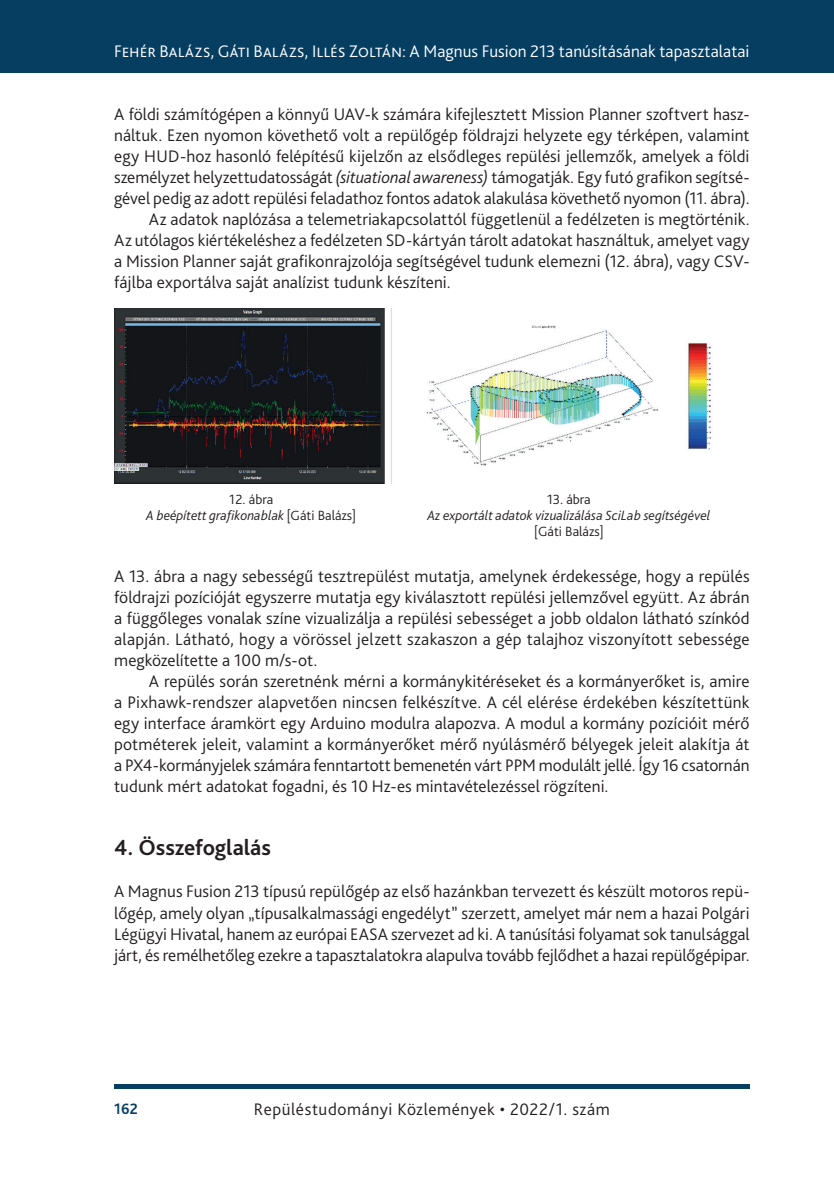
<style>
.page{position:relative;width:834px;height:1181px;background:#fff}
.page>*{position:absolute;margin:0;border:0;box-sizing:border-box;transform-origin:0 0}
._1_1__Head_bold_13{font:700 22.75px "Bliss Pro";letter-spacing:-.005em;color:#231f20}
._2__Body_1st_paragra{font:300 17.5px/21px "Bliss Pro";color:#231f20;text-align:justify}
._1__Body{font:300 17.5px/21px "Bliss Pro";color:#231f20;text-align:justify}
.t1{font:300 17.5px "Bliss Pro";letter-spacing:.005em;color:#fff}
._1__Body-2{font:300 17.5px "Bliss Pro";letter-spacing:.03em;color:#231f20}
.t2{font:700 15.75px "Bliss Pro";color:#063e62;scale:.95 1}
.Ábra__képalárás{font:italic 300 14px/15.8px "Bliss Pro";color:#231f20;text-align:center}
.Ábra_címe{font:300 14px "Bliss Pro";color:#231f20}
.s1{font-style:italic}
.s2{font-style:normal}
</style>
<div class="page">
<div style="left:0;top:0;width:833px;height:73px;background:#063e62"></div>
<hr style="left:833px;top:0;width:1px;height:73px;background:#063e62">
<div style="left:114px;top:1084px;width:635px;height:5px;background:#063e62"></div>
<img style="left:114px;top:308px;width:597px;height:175px">
<p class="t1" style="left:114px;top:41px;width:636px">Fehér Balázs, Gáti Balázs, Illés Zoltán: A Magnus Fusion 213 tanúsításának tapasztalatai</p>
<p class="_2__Body_1st_paragra" style="left:114px;top:103px;width:637px">A földi számítógépen a könnyű UAV-k számára kifejlesztett Mission Planner szoftvert hasz&shy;náltuk. Ezen nyomon követhető volt a repülőgép földrajzi helyzete egy térképen, valamint egy HUD-hoz hasonló felépítésű kijelzőn az elsődleges repülési jellemzők, amelyek a földi személyzet helyzettudatosságát <span class="s1">(situational awareness)</span> támogatják. Egy futó grafikon segítsé&shy;gével pedig az adott repülési feladathoz fontos adatok alakulása követhető nyomon (11. ábra).</p>
<p class="_1__Body" style="left:114px;top:208px;width:636px;text-indent:35px">Az adatok naplózása a telemetriakapcsolattól függetlenül a fedélzeten is megtörténik.<br>Az utólagos kiértékeléshez a fedélzeten SD-kártyán tárolt adatokat használtuk, amelyet vagy a Mission Planner saját grafikonrajzolója segítségével tudunk elemezni (12. ábra), vagy CSV&shy;fájlba exportálva saját analízist tudunk készíteni.</p>
<p class="Ábra_címe" style="left:547px;top:491px;width:45px">13. ábra</p>
<p class="Ábra__képalárás" style="left:427px;top:507px;width:284px">Az exportált adatok vizualizálása SciLab segítségével <span class="s2">[Gáti Balázs]</span></p>
<p class="_2__Body_1st_paragra" style="left:114px;top:565px;width:637px">A 13. ábra a nagy sebességű tesztrepülést mutatja, amelynek érdekessége, hogy a repülés földrajzi pozícióját egyszerre mutatja egy kiválasztott repülési jellemzővel együtt. Az ábrán a függőleges vonalak színe vizualizálja a repülési sebességet a jobb oldalon látható színkód alapján. Látható, hogy a vörössel jelzett szakaszon a gép talajhoz viszonyított sebessége megközelítette a -100 m/s-ot.</p>
<p class="_1__Body" style="left:114px;top:670px;width:637px;text-indent:35px">A repülés során szeretnénk mérni a kormánykitéréseket és a kormányerőket is, amire a Pixhawk-rendszer alapvetően nincsen felkészítve. A cél elérése érdekében készítettünk egy interface áramkört egy Arduino modulra alapozva. A modul a kormány pozícióit mérő potméterek jeleit, valamint a kormányerőket mérő nyúlásmérő bélyegek jeleit alakítja át a PX4-kormányjelek számára fenntartott bemenetén várt PPM modulált jellé. Így 16 csatornán tudunk mért adatokat fogadni, és -10 Hz-es mintavételezéssel rögzíteni.</p>
<p class="Ábra_címe" style="left:229px;top:491px;width:46px">12. ábra</p>
<p class="Ábra__képalárás" style="left:146px;top:507px;width:211px">A beépített grafikonablak <span class="s2">[Gáti Balázs]</span></p>
<p class="_1_1__Head_bold_13" style="left:114px;top:834px;width:158px">4. Összefoglalás</p>
<p class="_2__Body_1st_paragra" style="left:114px;top:880px;width:637px">A Magnus Fusion 213 típusú repülőgép az első hazánkban tervezett és készült motoros repü&shy;lőgép, amely olyan „típusalkalmassági engedélyt” szerzett, amelyet már nem a hazai Polgári Légügyi Hivatal, hanem az európai EASA szervezet ad ki. A tanúsítási folyamat sok tanulsággal járt, és remélhetőleg ezekre a tapasztalatokra alapulva tovább fejlődhet a hazai repülőgépipar.</p>
<p class="t2" style="left:114px;top:1099px;width:26px">162</p>
<p class="_1__Body-2" style="left:254px;top:1098px;width:357px">Repüléstudományi Közlemények • 2022/1. szám</p>
</div>
